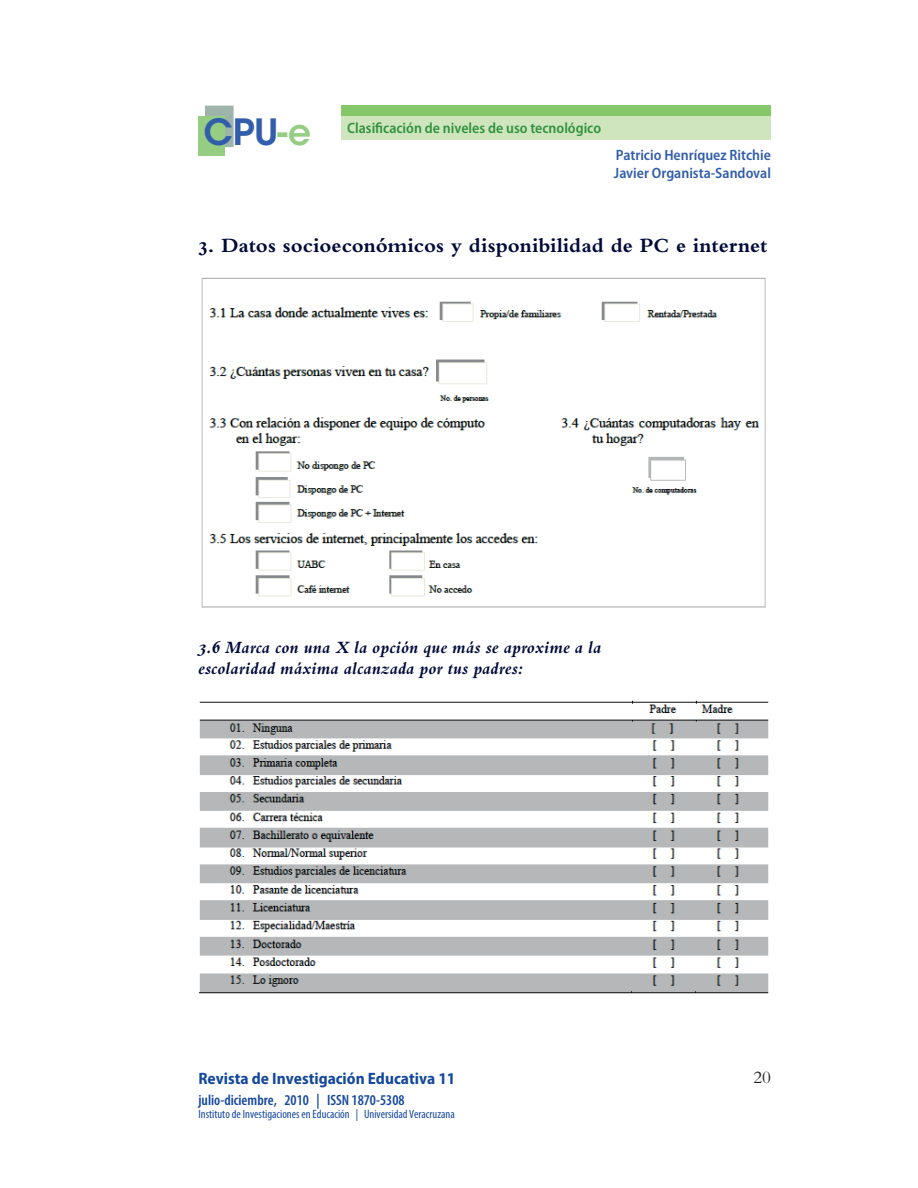
<style>
.page{position:relative;width:918px;height:1188px;background:#fff}
.page>*{position:absolute;margin:0;border:0;box-sizing:border-box;transform-origin:0 0}
.t1{font:600 36px "ITC Avant Garde Std";color:#325dab}
.t2{font:700 21px "Bembo Std";color:#000a39}
.t3{font:italic 700 18px/21px "Bembo Std";letter-spacing:.005em;color:#000a39}
.t4{font:18px "Bembo Std";color:#231f20}
.t5{font:700 semi-condensed 16.5px "Myriad Pro";color:#15489e}
.t6{font:600 semi-condensed 15px/18px "Myriad Pro";color:#325dab}
.t7{font:600 semi-condensed 15px "Myriad Pro";color:#31923c}
.t8{font:600 condensed 15px "Myriad Pro";color:#15489e}
.t9{font:condensed 12px "Myriad Pro";color:#15489e}
.s1{color:#95cd83}
</style>
<div class="page">
<div style="left:205px;top:106px;width:29px;height:41px;background:#9eb4ab;border:2px solid #9eb4ab"></div>
<div style="left:198px;top:116px;width:27px;height:40px;background:#95cd83"></div>
<div style="left:341px;top:116px;width:430px;height:23px;background:#cee5be"></div>
<div style="left:341px;top:106px;width:430px;height:10px;background:#86c769"></div>
<img style="left:201px;top:277px;width:565px;height:331px">
<img style="left:198px;top:700px;width:571px;height:294px">
<h1 class="t1" style="left:203px;top:109px;width:109px">CPU<span class="s1">-e</span></h1>
<p class="t7" style="left:347px;top:120px;width:255px">Clasificación de niveles de uso tecnológico</p>
<p class="t6" style="left:614px;top:146px;width:159px">Patricio Henríquez Ritchie<br>Javier Organista-Sandoval</p>
<p class="t2" style="left:198px;top:234px;width:571px">3. Datos socioeconómicos y disponibilidad de PC e internet</p>
<p class="t3" style="left:198px;top:637px;width:405px">3.6 Marca con una X la opción que más se aproxime a la escolaridad máxima alcanzada por tus padres:</p>
<p class="t5" style="left:198px;top:1069px;width:259px">Revista de Investigación Educativa 11</p>
<p class="t8" style="left:198px;top:1091px;width:208px">julio-diciembre, 2010 | ISSN 1870-5308</p>
<p class="t9" style="left:198px;top:1106px;width:258px">Instituto de Investigaciones en Educación | Universidad Veracruzana</p>
<p class="t4" style="left:753px;top:1067px;width:19px">20</p>
</div>
